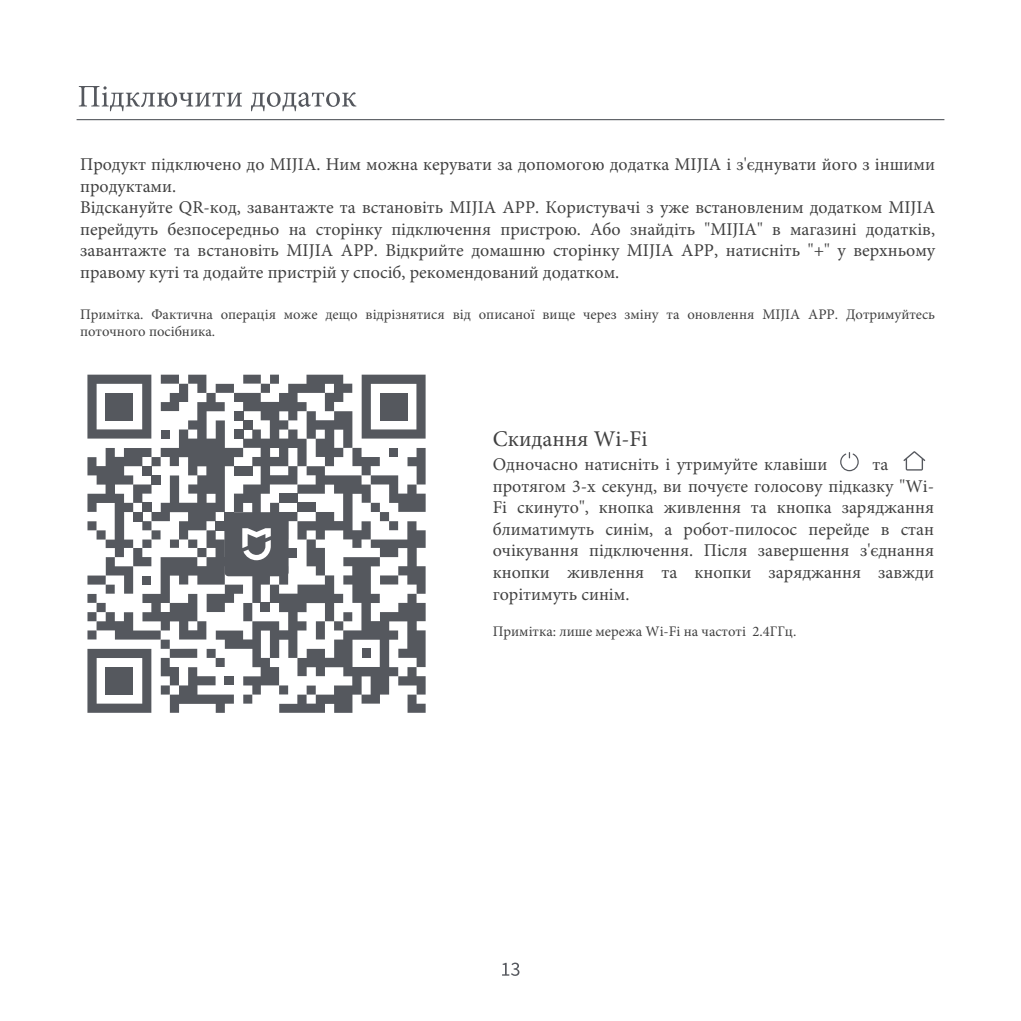
<style>
.page{position:relative;width:1021px;height:1021px;background:#fff}
.page>*{position:absolute;margin:0;border:0;box-sizing:border-box;transform-origin:0 0}
.t1{font:22.5px "Minion Pro";color:#404040}
.t2{font:18px/21.6px "Minion Pro";color:#404040}
.t3{font:14.62px/17.6px "Minion Pro";color:#404040}
</style>
<div class="page">
<hr style="left:77px;top:119px;width:867px;height:1px;background:#55585e">
<svg style="left:79px;top:86px;width:277px;height:25px"></svg>
<svg style="left:87px;top:374px;width:338px;height:338px"></svg>
<svg style="left:502px;top:962px;width:17px;height:13px"></svg>
<svg style="left:840px;top:452px;width:18px;height:19px"></svg>
<svg style="left:903px;top:451px;width:22px;height:19px"></svg>
<p class="t2" style="left:80px;top:153px;width:856px">Продукт підключено до MIJIA. Ним можна керувати за допомогою додатка MIJIA і з'єднувати його з іншими продуктами.<br>Відскануйте QR-код, завантажте та встановіть MIJIA APP. Користувачі з уже встановленим додатком MIJIA перейдуть безпосередньо на сторінку підключення пристрою. Або знайдіть "MIJIA" в магазині додатків, завантажте та встановіть MIJIA APP. Відкрийте домашню сторінку MIJIA APP, натисніть "+" у верхньому правому куті та додайте пристрій у спосіб, рекомендований додатком.</p>
<p class="t3" style="left:80px;top:305px;width:856px">Примітка. Фактична операція може дещо відрізнятися від описаної вище через зміну та оновлення MIJIA APP. Дотримуйтесь поточного посібника.</p>
<p class="t1" style="left:493px;top:424px;width:156px">Скидання Wi-Fi</p>
<p class="t2" style="left:493px;top:453px;width:336px">Одночасно натисніть і утримуйте клавіши</p>
<p class="t2" style="left:493px;top:453px;width:443px;text-indent:379px">та протягом 3-х секунд, ви почуєте голосову підказку "Wi-Fi скинуто", кнопка живлення та кнопка заряджання блиматимуть синім, а робот-пилосос перейде в стан очікування підключення. Після завершення з'єднання кнопки живлення та кнопки заряджання завжди горітимуть синім.</p>
<p class="t3" style="left:493px;top:623px;width:305px">Примітка: лише мережа Wi-Fi на частоті 2.4ГГц.</p>
</div>
